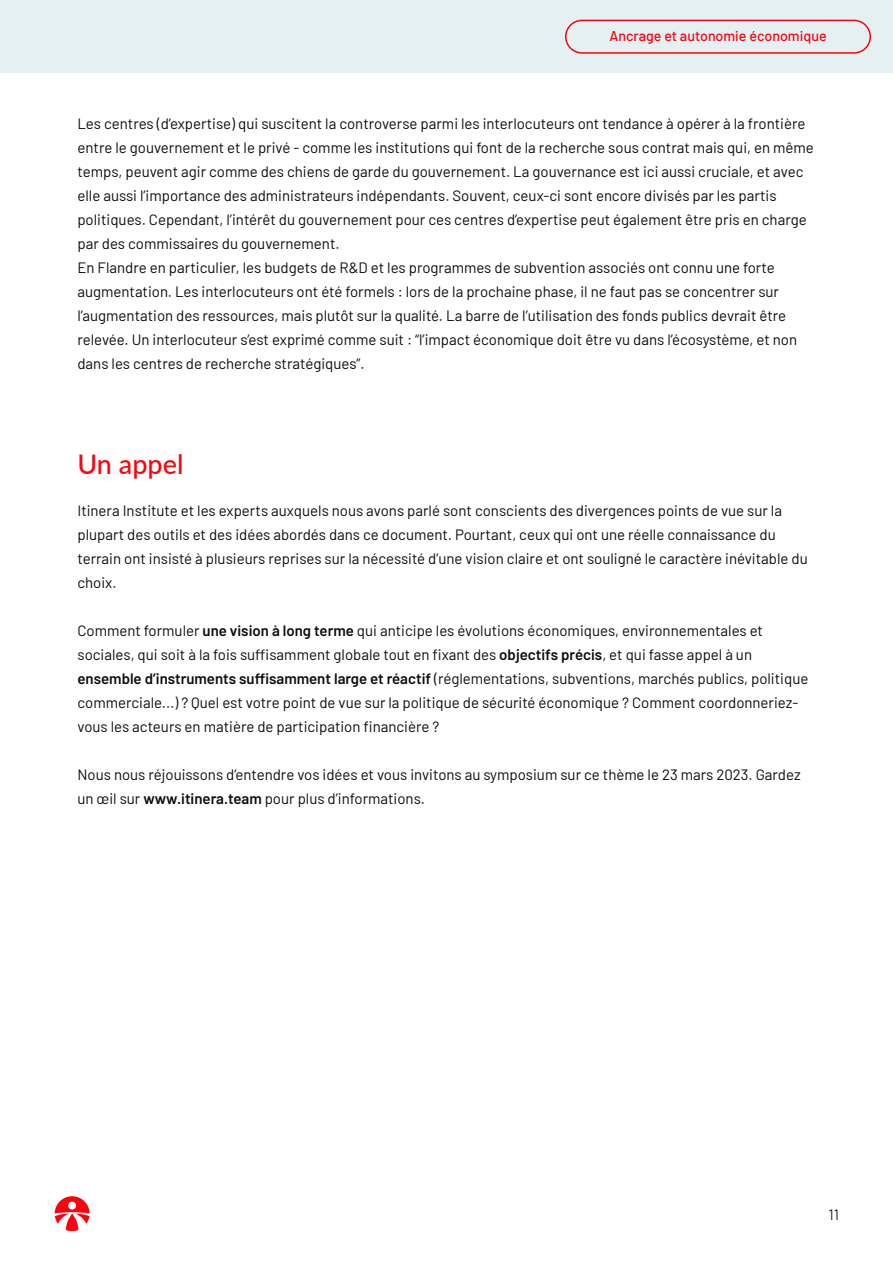
<style>
.page{position:relative;width:893px;height:1263px;background:#fff}
.page>*{position:absolute;margin:0;border:0;box-sizing:border-box;transform-origin:0 0}
.titel{font:500 27px "Lato";color:#ff000f}
.normaal{font:15px/24px "Barlow";color:#0d0d0d}
.t1{font:15px "Barlow";color:#262626}
.t2{font:500 14.25px "Barlow";color:#ff000f}
.s1{font-weight:600}
</style>
<div class="page">
<div style="left:0;top:0;width:893px;height:72px;background:#e5f0f2"></div>
<div style="left:565px;top:20px;width:306px;height:34px;border:2px solid #ff000f;border-radius:16px"></div>
<svg style="left:55px;top:1196px;width:35px;height:35px"></svg>
<p class="t2" style="left:609px;top:26px;width:219px">Ancrage et autonomie économique</p>
<p class="normaal" style="left:77px;top:111px;width:738px">Les centres (d’expertise) qui suscitent la controverse parmi les interlocuteurs ont tendance à opérer à la frontière entre le gouvernement et le privé - comme les institutions qui font de la recherche sous contrat mais qui, en même temps, peuvent agir comme des chiens de garde du gouvernement. La gouvernance est ici aussi cruciale, et avec elle aussi l’importance des administrateurs indépendants. Souvent, ceux-ci sont encore divisés par les partis politiques. Cependant, l’intérêt du gouvernement pour ces centres d’expertise peut également être pris en charge par des commissaires du gouvernement.</p>
<p class="normaal" style="left:77px;top:255px;width:721px">En Flandre en particulier, les budgets de R&amp;D et les programmes de subvention associés ont connu une forte augmentation. Les interlocuteurs ont été formels : lors de la prochaine phase, il ne faut pas se concentrer sur l’augmentation des ressources, mais plutôt sur la qualité. La barre de l’utilisation des fonds publics devrait être relevée. Un interlocuteur s’est exprimé comme suit : “l’impact économique doit être vu dans l’écosystème, et non dans les centres de recherche stratégiques”.</p>
<p class="titel" style="left:77px;top:445px;width:108px">Un appel</p>
<p class="normaal" style="left:77px;top:498px;width:732px">Itinera Institute et les experts auxquels nous avons parlé sont conscients des divergences points de vue sur la plupart des outils et des idées abordés dans ce document. Pourtant, ceux qui ont une réelle connaissance du terrain ont insisté à plusieurs reprises sur la nécessité d’une vision claire et ont souligné le caractère inévitable du choix.</p>
<p class="normaal" style="left:77px;top:618px;width:732px">Comment formuler <span class="s1">une vision à long terme</span> qui anticipe les évolutions économiques, environnementales et sociales, qui soit à la fois suffisamment globale tout en fixant des <span class="s1">objectifs précis</span>, et qui fasse appel à un <span class="s1">ensemble d’instruments suffisamment large et réactif</span> (réglementations, subventions, marchés publics, politique commerciale...) ? Quel est votre point de vue sur la politique de sécurité économique ? Comment coordonneriez&shy;vous les acteurs en matière de participation financière ?</p>
<p class="normaal" style="left:77px;top:762px;width:725px">Nous nous réjouissons d’entendre vos idées et vous invitons au symposium sur ce thème le 23 mars 2023. Gardez un œil sur <span class="s1">www.itinera.team</span> pour plus d’informations.</p>
<p class="t1" style="left:828px;top:1204px;width:12px">11</p>
</div>
